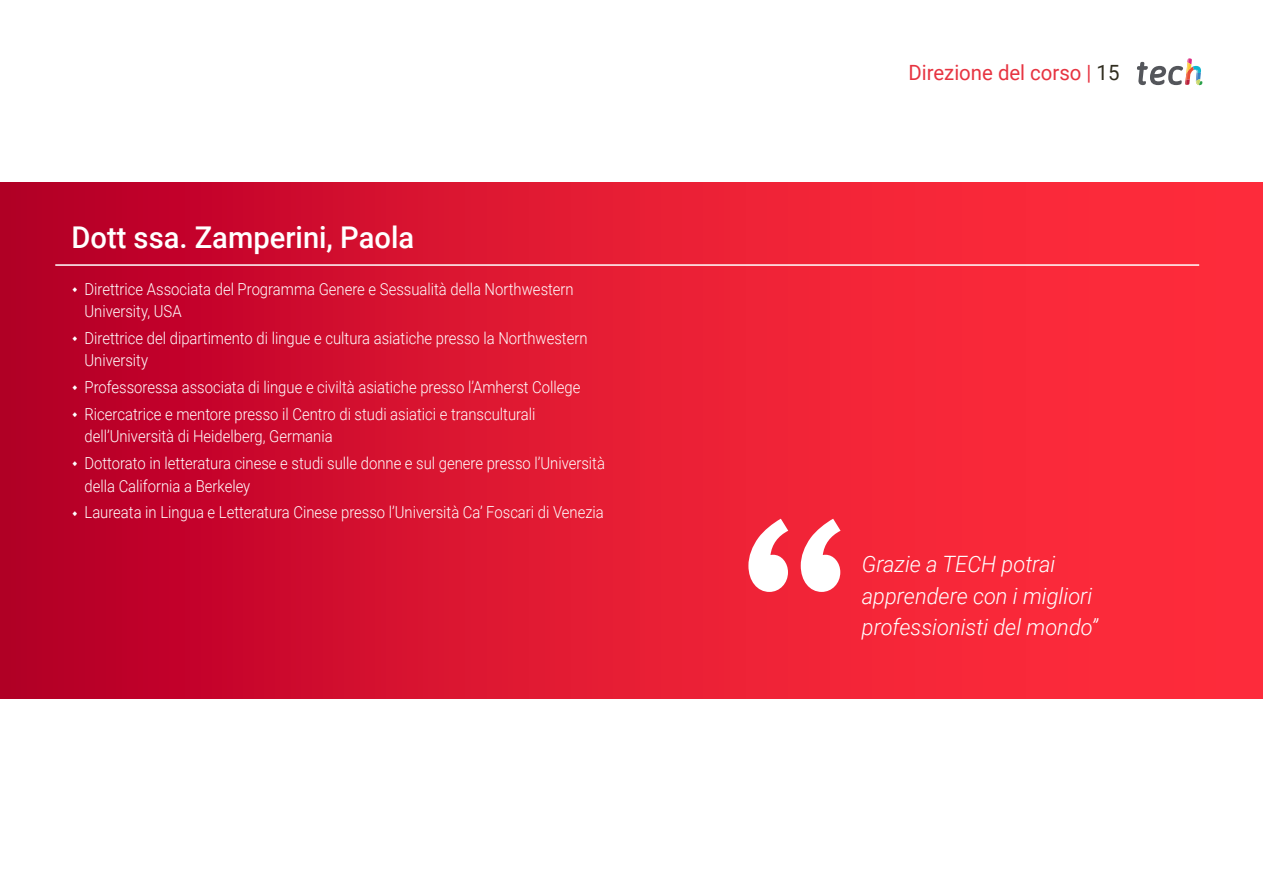
<style>
.page{position:relative;width:1263px;height:893px;background:#fff}
.page>*{position:absolute;margin:0;border:0;box-sizing:border-box;transform-origin:0 0}
.t1{font:500 30px "Roboto";color:#fff}
.t2{font:italic 300 22.5px/31.5px "Roboto";color:#fff}
.t3{font:21px "Roboto";color:#e73441}
.t4{font:300 16.5px/26.7px "Roboto";color:#fff;scale:.9 1}
.s1{color:#312e20}
</style>
<div class="page">
<div style="left:0;top:182px;width:1263px;height:516px;background:linear-gradient(to right,#ba0028,#ff333e)"></div>
<svg style="left:748px;top:519px;width:92px;height:73px"></svg>
<hr style="left:55px;top:264px;width:1144px;height:2px;background:#fff">
<svg style="left:1137px;top:58px;width:65px;height:28px"></svg>
<svg style="left:73px;top:287px;width:4px;height:5px"></svg>
<svg style="left:73px;top:336px;width:4px;height:5px"></svg>
<svg style="left:73px;top:385px;width:4px;height:5px"></svg>
<svg style="left:73px;top:412px;width:4px;height:5px"></svg>
<svg style="left:73px;top:461px;width:4px;height:5px"></svg>
<svg style="left:73px;top:511px;width:4px;height:5px"></svg>
<h1 class="t1" style="left:71px;top:216px;width:344px">Dott ssa. Zamperini, Paola</h1>
<p class="t4" style="left:85px;top:277px;width:545px;line-height:22.5px">Direttrice Associata del Programma Genere e Sessualità della Northwestern<br>University, USA</p>
<p class="t4" style="left:85px;top:326px;width:560px;line-height:22.5px">Direttrice del dipartimento di lingue e cultura asiatiche presso la Northwestern<br>University</p>
<p class="t4" style="left:85px;top:373px;width:553px">Professoressa associata di lingue e civiltà asiatiche presso l’Amherst College<br>Ricercatrice e mentore presso il Centro di studi asiatici e transculturali</p>
<p class="t4" style="left:85px;top:423px;width:580px">dell’Università di Heidelberg, Germania<br>Dottorato in letteratura cinese e studi sulle donne e sul genere presso l’Università</p>
<p class="t4" style="left:85px;top:472px;width:579px">della California a Berkeley<br>Laureata in Lingua e Letteratura Cinese presso l’Università Ca’ Foscari di Venezia</p>
<p class="t3" style="left:908px;top:57px;width:213px">Direzione del corso | <span class="s1">15</span></p>
<h2 class="t2" style="left:862px;top:548px;width:238px">Grazie a TECH potrai apprendere con i migliori professionisti del mondo”</h2>
</div>
